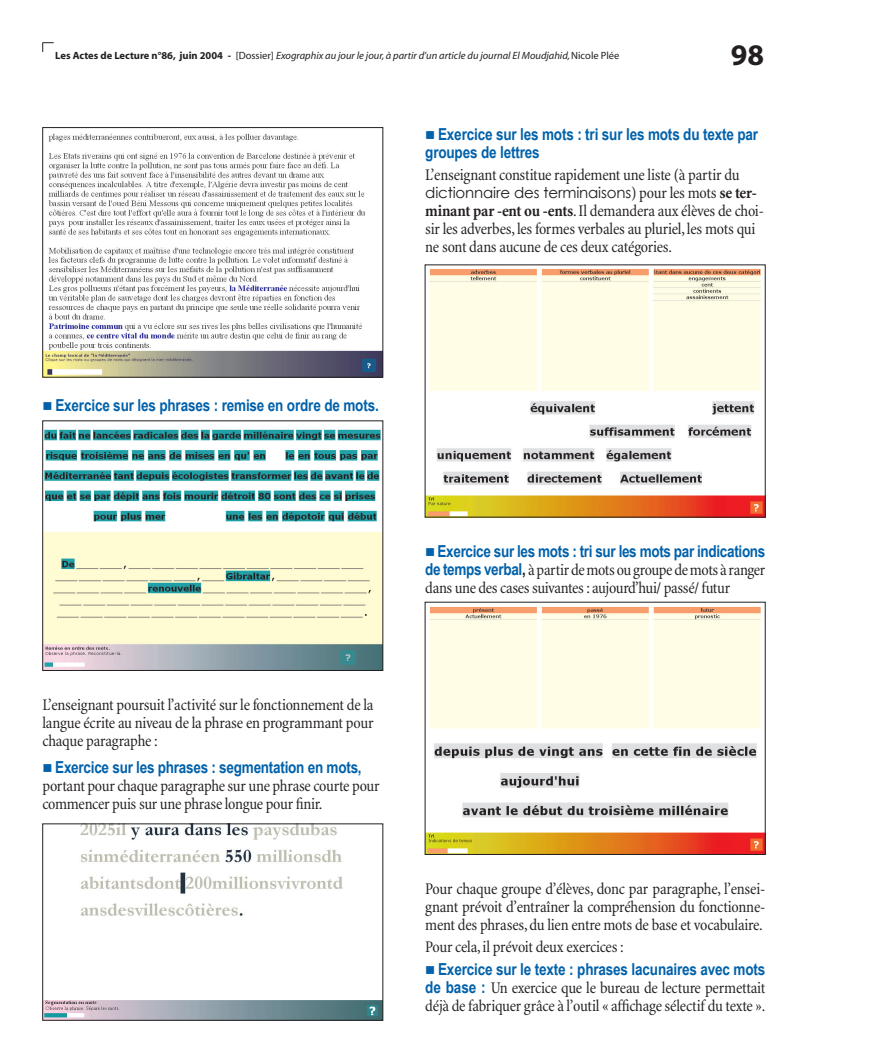
<style>
.page{position:relative;width:893px;height:1063px;background:#fff}
.page>*{position:absolute;margin:0;border:0;box-sizing:border-box;transform-origin:0 0}
.t1{font:700 30px "Myriad";color:#231f20}
.t2{font:condensed 16.5px/18px "Minion";letter-spacing:-.015em;color:#231f20}
.t3{font:700 16.5px/18px "Arial Narrow";letter-spacing:-.01em;color:#0161aa}
.t4{font:15px "Century Gothic";letter-spacing:-.01em;color:#231f20}
.t5{font:italic 10.5px "Myriad";color:#231f20}
.s1{font-weight:700;font-style:normal}
.s2{font-style:normal}
.s3{font-family:"Minion";font-stretch:condensed;font-size:16.5px}
.s4{font-family:"Minion";font-weight:700;font-stretch:condensed;font-size:16.5px}
.s5{font-weight:700}
.s6{font-family:"Arial Narrow";font-weight:700;font-stretch:normal;color:#0161aa}
.s7{font-family:"Arial Narrow";font-weight:700;font-stretch:normal}
</style>
<div class="page">
<svg style="left:42px;top:42px;width:12px;height:10px"></svg>
<img style="left:45px;top:133px;width:336px;height:242px">
<div style="left:43px;top:127px;width:340px;height:250px;border:1px solid #231f20"></div>
<img style="left:45px;top:429px;width:336px;height:240px">
<div style="left:43px;top:421px;width:340px;height:250px;border:1px solid #231f20"></div>
<img style="left:45px;top:826px;width:336px;height:192px">
<img style="left:427px;top:268px;width:336px;height:247px">
<img style="left:427px;top:606px;width:336px;height:247px">
<p class="t5" style="left:55px;top:49px;width:566px"><span class="s1">Les Actes de Lecture n°86, juin 2004 -</span> <span class="s2">[Dossier]</span> Exographix au jour le jour, à partir d’un article du journal El Moudjahid, <span class="s2">Nicole Plée</span></p>
<h1 class="t1" style="left:731px;top:39px;width:35px">98</h1>
<p class="t3" style="left:425px;top:125px;width:334px">■ Exercice sur les mots : tri sur les mots du texte par groupes de lettres</p>
<p class="t2" style="left:425px;top:166px;width:316px">L’enseignant constitue rapidement une liste (à partir du</p>
<p class="t4" style="left:425px;top:184px;width:333px">dictionnaire des terminaisons<span class="s3">) pour les mots</span> <span class="s4">se ter-</span></p>
<p class="t2" style="left:425px;top:202px;width:340px"><span class="s5">minant par -ent ou -ents</span>. Il demandera aux élèves de choi&shy;sir les adverbes, les formes verbales au pluriel, les mots qui ne sont dans aucune de ces deux catégories.</p>
<p class="t3" style="left:43px;top:396px;width:338px">■ Exercice sur les phrases : remise en ordre de mots.</p>
<p class="t2" style="left:43px;top:695px;width:332px;text-align:justify">L’enseignant poursuit l’activité sur le fonctionnement de la langue écrite au niveau de la phrase en programmant pour chaque paragraphe :</p>
<p class="t3" style="left:43px;top:758px;width:321px">■ Exercice sur les phrases : segmentation en mots,</p>
<p class="t2" style="left:43px;top:776px;width:339px">portant pour chaque paragraphe sur une phrase courte pour commencer puis sur une phrase longue pour finir.</p>
<p class="t3" style="left:425px;top:542px;width:342px">■ Exercice sur les mots : tri sur les mots par indications</p>
<p class="t2" style="left:425px;top:560px;width:342px"><span class="s6">de temps verbal</span><span class="s7">,</span> à partir de mots ou groupe de mots à ranger dans une des cases suivantes : aujourd’hui/ passé/ futur</p>
<p class="t2" style="left:425px;top:879px;width:342px;text-align:justify">Pour chaque groupe d’élèves, donc par paragraphe, l’ensei&shy;gnant prévoit d’entraîner la compréhension du fonctionne&shy;ment des phrases, du lien entre mots de base et vocabulaire.</p>
<p class="t2" style="left:425px;top:938px;width:200px">Pour cela, il prévoit deux exercices :</p>
<p class="t3" style="left:425px;top:960px;width:342px">■ Exercice sur le texte : phrases lacunaires avec mots</p>
<p class="t2" style="left:425px;top:978px;width:342px"><span class="s6">de base :</span> Un exercice que le bureau de lecture permettait déjà de fabriquer grâce à l’outil « affichage sélectif du texte ».</p>
</div>
